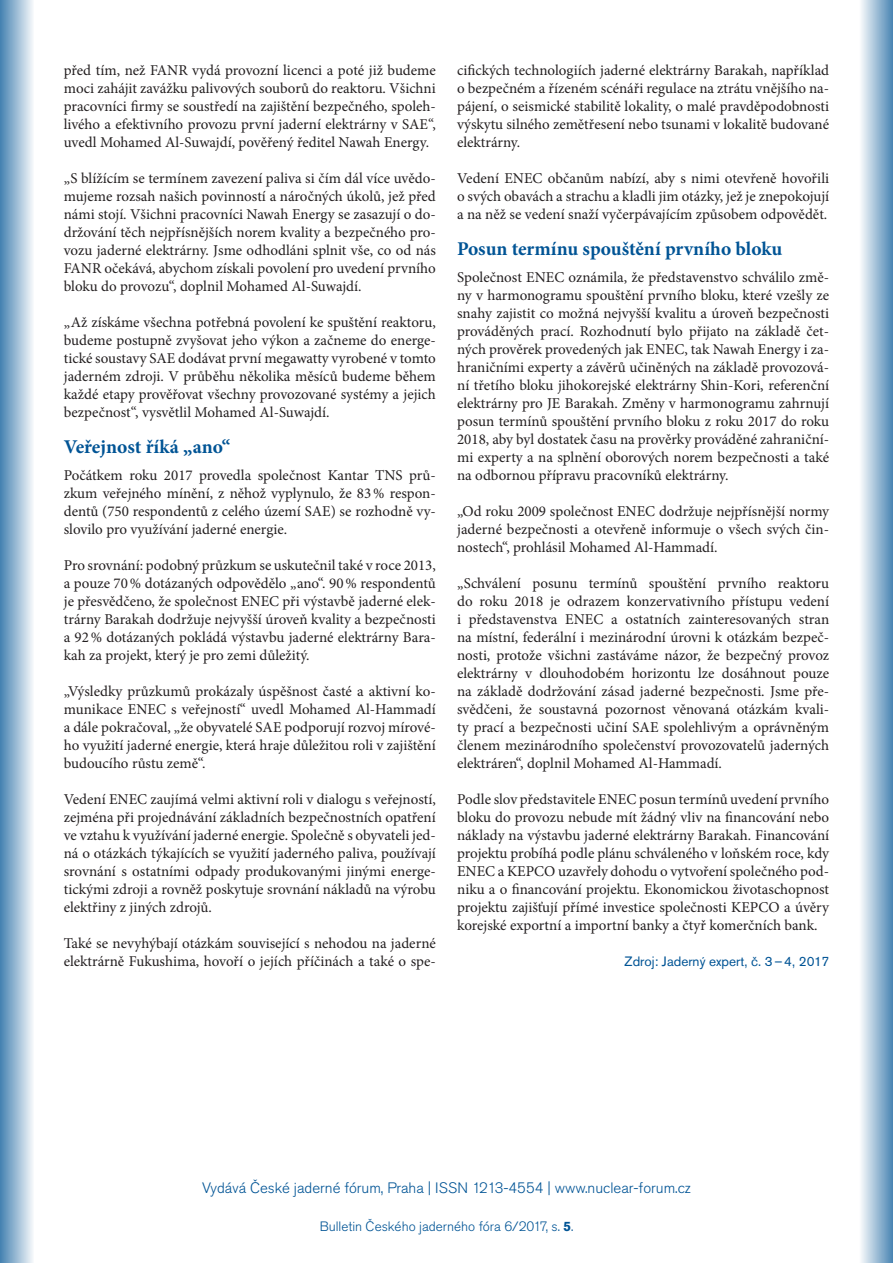
<style>
.page{position:relative;width:893px;height:1263px;background:#fff}
.page>*{position:absolute;margin:0;border:0;box-sizing:border-box;transform-origin:0 0}
.MEZITITULEK_MINION_B{font:700 19.5px "Minion Pro";color:#005495}
.TEXT{font:15px/18px "Minion Pro";color:#231f20;text-align:justify}
.TEXT-2{font:300 15px "Akzidenz Grotesk Pro";color:#005495}
.t1{font:300 13.5px "Akzidenz Grotesk Pro";color:#005495}
.AUTOR{font:13.5px "Akzidenz Grotesk Pro";color:#005495}
.s1{font-weight:700}
</style>
<div class="page">
<div style="left:0;top:0;width:34px;height:1263px;background:linear-gradient(to right,#4582b1,#f2f6f9)"></div>
<div style="left:859px;top:0;width:34px;height:1263px;background:linear-gradient(to right,#fdfdfe,#5089b6)"></div>
<p class="TEXT" style="left:64px;top:61px;width:374px">před tím, než FANR vydá provozní licenci a poté již budeme moci zahájit zavážku palivových souborů do reaktoru. Všichni pracovníci firmy se soustředí na zajištění bezpečného, spoleh&shy;livého a efektivního provozu první jaderní elektrárny v SAE“, uvedl Mohamed Al-Suwajdí, pověřený ředitel Nawah Energy.</p>
<p class="TEXT" style="left:64px;top:169px;width:374px">„S blížícím se termínem zavezení paliva si čím dál více uvědo&shy;mujeme rozsah našich povinností a náročných úkolů, jež před námi stojí. Všichni pracovníci Nawah Energy se zasazují o do&shy;držování těch nejpřísnějších norem kvality a bezpečného pro&shy;vozu jaderné elektrárny. Jsme odhodláni splnit vše, co od nás FANR očekává, abychom získali povolení pro uvedení prvního bloku do provozu“, doplnil Mohamed Al-Suwajdí.</p>
<p class="TEXT" style="left:64px;top:313px;width:374px">„Až získáme všechna potřebná povolení ke spuštění reaktoru, budeme postupně zvyšovat jeho výkon a začneme do energe&shy;tické soustavy SAE dodávat první megawatty vyrobené v tomto jaderném zdroji. V průběhu několika měsíců budeme během každé etapy prověřovat všechny provozované systémy a jejich bezpečnost“, vysvětlil Mohamed Al-Suwajdí.</p>
<p class="MEZITITULEK_MINION_B" style="left:64px;top:433px;width:168px">Veřejnost říká „ano“</p>
<p class="TEXT" style="left:64px;top:466px;width:374px">Počátkem roku 2017 provedla společnost Kantar TNS prů&shy;zkum veřejného mínění, z něhož vyplynulo, že 83% respon&shy;dentů (750 respondentů z celého území SAE) se rozhodně vy&shy;slovilo pro využívání jaderné energie.</p>
<p class="TEXT" style="left:64px;top:556px;width:374px">Pro srovnání: podobný průzkum se uskutečnil také v roce 2013, a pouze 70% dotázaných odpovědělo „ano“. 90% respondentů je přesvědčeno, že společnost ENEC při výstavbě jaderné elek&shy;trárny Barakah dodržuje nejvyšší úroveň kvality a bezpečnosti a 92% dotázaných pokládá výstavbu jaderné elektrárny Bara&shy;kah za projekt, který je pro zemi důležitý.</p>
<p class="TEXT" style="left:64px;top:682px;width:374px">„Výsledky průzkumů prokázaly úspěšnost časté a aktivní ko&shy;munikace ENEC s veřejností“ uvedl Mohamed Al-Hammadí a dále pokračoval, „že obyvatelé SAE podporují rozvoj mírové&shy;ho využití jaderné energie, která hraje důležitou roli v zajištění budoucího růstu země“.</p>
<p class="TEXT" style="left:64px;top:790px;width:374px">Vedení ENEC zaujímá velmi aktivní roli v dialogu s veřejností, zejména při projednávání základních bezpečnostních opatření ve vztahu k využívání jaderné energie. Společně s obyvateli jed&shy;ná o otázkách týkajících se využití jaderného paliva, používají srovnání s ostatními odpady produkovanými jinými energe&shy;tickými zdroji a rovněž poskytuje srovnání nákladů na výrobu elektřiny z jiných zdrojů.</p>
<p class="TEXT" style="left:64px;top:934px;width:374px">Také se nevyhýbají otázkám související s nehodou na jaderné elektrárně Fukushima, hovoří o jejích příčinách a také o spe-</p>
<p class="TEXT" style="left:457px;top:61px;width:374px">cifických technologiích jaderné elektrárny Barakah, například o bezpečném a řízeném scénáři regulace na ztrátu vnějšího na&shy;pájení, o seismické stabilitě lokality, o malé pravděpodobnosti výskytu silného zemětřesení nebo tsunami v lokalitě budované elektrárny.</p>
<p class="TEXT" style="left:457px;top:169px;width:374px">Vedení ENEC občanům nabízí, aby s nimi otevřeně hovořili o svých obavách a strachu a kladli jim otázky, jež je znepokojují a na něž se vedení snaží vyčerpávajícím způsobem odpovědět.</p>
<p class="MEZITITULEK_MINION_B" style="left:457px;top:235px;width:327px">Posun termínu spouštění prvního bloku</p>
<p class="TEXT" style="left:457px;top:268px;width:374px">Společnost ENEC oznámila, že představenstvo schválilo změ&shy;ny v harmonogramu spouštění prvního bloku, které vzešly ze snahy zajistit co možná nejvyšší kvalitu a úroveň bezpečnosti prováděných prací. Rozhodnutí bylo přijato na základě čet&shy;ných prověrek provedených jak ENEC, tak Nawah Energy i za&shy;hraničními experty a závěrů učiněných na základě provozová&shy;ní třetího bloku jihokorejské elektrárny Shin-Kori, referenční elektrárny pro JE Barakah. Změny v harmonogramu zahrnují posun termínů spouštění prvního bloku z roku 2017 do roku 2018, aby byl dostatek času na prověrky prováděné zahraniční&shy;mi experty a na splnění oborových norem bezpečnosti a také na odbornou přípravu pracovníků elektrárny.</p>
<p class="TEXT" style="left:457px;top:502px;width:374px">„Od roku 2009 společnost ENEC dodržuje nejpřísnější normy jaderné bezpečnosti a otevřeně informuje o všech svých čin&shy;nostech“, prohlásil Mohamed Al-Hammadí.</p>
<p class="TEXT" style="left:457px;top:574px;width:374px">„Schválení posunu termínů spouštění prvního reaktoru do roku 2018 je odrazem konzervativního přístupu vedení i představenstva ENEC a ostatních zainteresovaných stran na místní, federální i mezinárodní úrovni k otázkám bezpeč&shy;nosti, protože všichni zastáváme názor, že bezpečný provoz elektrárny v dlouhodobém horizontu lze dosáhnout pouze na základě dodržování zásad jaderné bezpečnosti. Jsme pře&shy;svědčeni, že soustavná pozornost věnovaná otázkám kvali&shy;ty prací a bezpečnosti učiní SAE spolehlivým a oprávněným členem mezinárodního společenství provozovatelů jaderných elektráren“, doplnil Mohamed Al-Hammadí.</p>
<p class="TEXT" style="left:457px;top:790px;width:374px">Podle slov představitele ENEC posun termínů uvedení prvního bloku do provozu nebude mít žádný vliv na financování nebo náklady na výstavbu jaderné elektrárny Barakah. Financování projektu probíhá podle plánu schváleného v loňském roce, kdy ENEC a KEPCO uzavřely dohodu o vytvoření společného pod&shy;niku a o financování projektu. Ekonomickou životaschopnost projektu zajišťují přímé investice společnosti KEPCO a úvěry korejské exportní a importní banky a čtyř komerčních bank.</p>
<p class="AUTOR" style="left:625px;top:952px;width:206px">Zdroj: Jaderný expert, č. 3–4, 2017</p>
<p class="TEXT-2" style="left:202px;top:1178px;width:490px">Vydává České jaderné fórum, Praha | ISSN 1213-4554 | www.nuclear-forum.cz</p>
<p class="t1" style="left:320px;top:1217px;width:255px">Bulletin Českého jaderného fóra 6/2017, s. <span class="s1">5</span>.</p>
</div>
